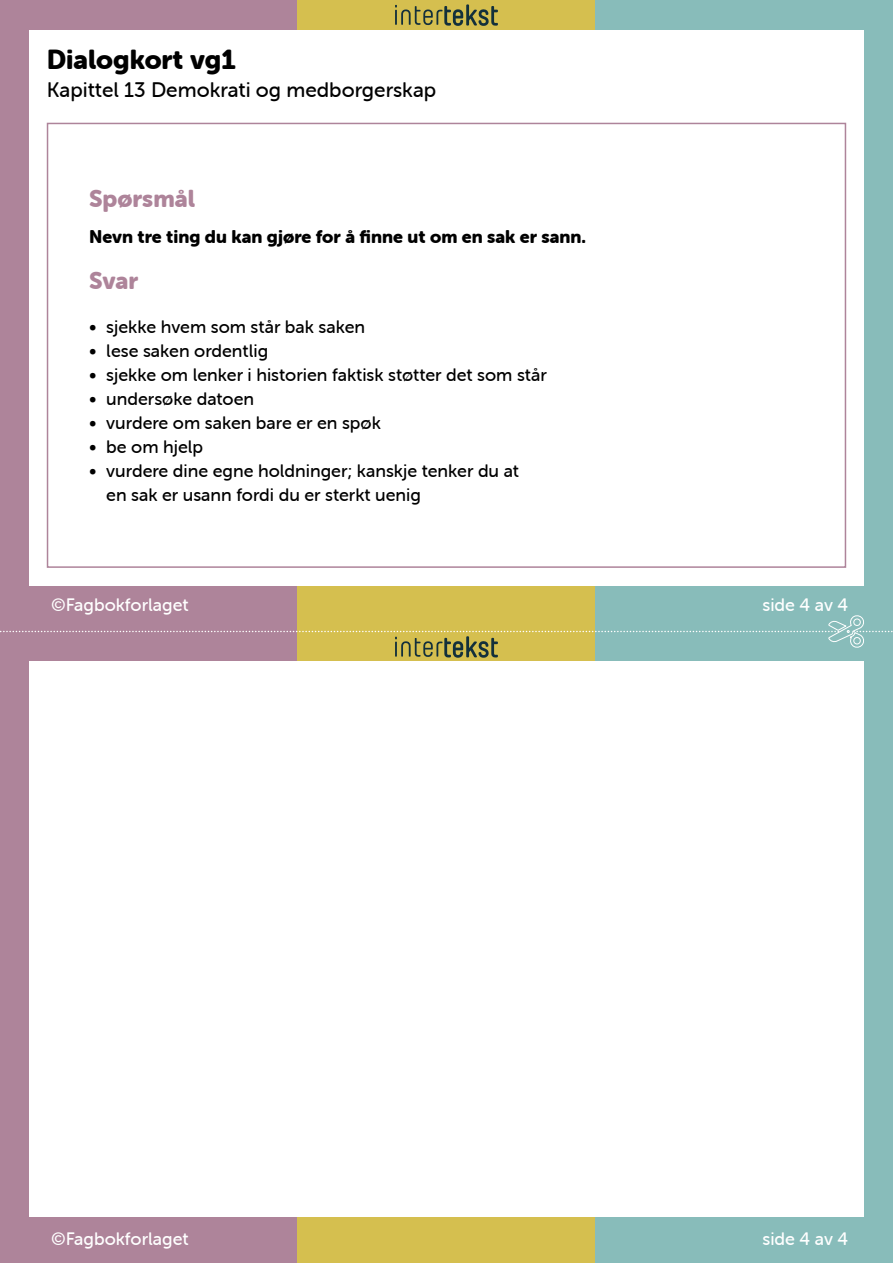
<style>
.page{position:relative;width:893px;height:1263px;background:#fff}
.page>*{position:absolute;margin:0;border:0;box-sizing:border-box;transform-origin:0 0}
.t1{font:27px "Museo Sans Rounded 900";color:#000}
.Card_Heading{font:24px "Museo Sans Rounded 900";color:#ae849a}
.t2{font:21px "Museo Sans Rounded 500";color:#000}
.t3{font:18px/24px "Museo Sans Rounded 500";color:#000}
.Sporsmal{font:18px "Museo Sans Rounded 500";color:#fff}
.Sporsmal-2{font:18px "Museo Sans Rounded 900";color:#000}
</style>
<div class="page">
<div style="left:0;top:0;width:298px;height:632px;background:#ae849a"></div>
<div style="left:0;top:632px;width:298px;height:631px;background:#ae849a"></div>
<div style="left:298px;top:0;width:297px;height:632px;background:#d5bf4f"></div>
<div style="left:298px;top:632px;width:297px;height:631px;background:#d5bf4f"></div>
<div style="left:595px;top:0;width:298px;height:632px;background:#88bcba"></div>
<div style="left:595px;top:632px;width:298px;height:631px;background:#88bcba"></div>
<svg style="left:395px;top:4px;width:103px;height:22px"></svg>
<svg style="left:0;top:615px;width:893px;height:43px"></svg>
<div style="left:29px;top:30px;width:835px;height:555px;background:#fff"></div>
<div style="left:29px;top:662px;width:835px;height:555px;background:#fff"></div>
<div style="left:47px;top:123px;width:799px;height:445px;border:2px solid #ae849a"></div>
<h1 class="t1" style="left:47px;top:44px;width:190px">Dialogkort vg1</h1>
<p class="t2" style="left:47px;top:78px;width:391px">Kapittel 13 Demokrati og medborgerskap</p>
<p class="Card_Heading" style="left:89px;top:185px;width:107px">Spørsmål</p>
<p class="Sporsmal-2" style="left:89px;top:227px;width:498px">Nevn tre ting du kan gjøre for å finne ut om en sak er sann.</p>
<p class="Card_Heading" style="left:89px;top:267px;width:50px">Svar</p>
<p class="t3" style="left:89px;top:315px;width:277px">• sjekke hvem som står bak saken</p>
<p class="t3" style="left:89px;top:339px;width:180px">• lese saken ordentlig</p>
<p class="t3" style="left:89px;top:363px;width:459px">• sjekke om lenker i historien faktisk støtter det som står</p>
<p class="t3" style="left:89px;top:387px;width:166px">• undersøke datoen</p>
<p class="t3" style="left:89px;top:411px;width:293px">• vurdere om saken bare er en spøk</p>
<p class="t3" style="left:89px;top:435px;width:115px">• be om hjelp</p>
<p class="t3" style="left:106px;top:459px;width:414px;text-indent:-17px">• vurdere dine egne holdninger; kanskje tenker du at en sak er usann fordi du er sterkt uenig</p>
<p class="Sporsmal" style="left:51px;top:595px;width:139px">©Fagbokforlaget</p>
<p class="Sporsmal" style="left:762px;top:595px;width:87px">side 4 av 4</p>
<p class="Sporsmal" style="left:51px;top:1228px;width:139px">©Fagbokforlaget</p>
<p class="Sporsmal" style="left:762px;top:1228px;width:87px">side 4 av 4</p>
</div>
